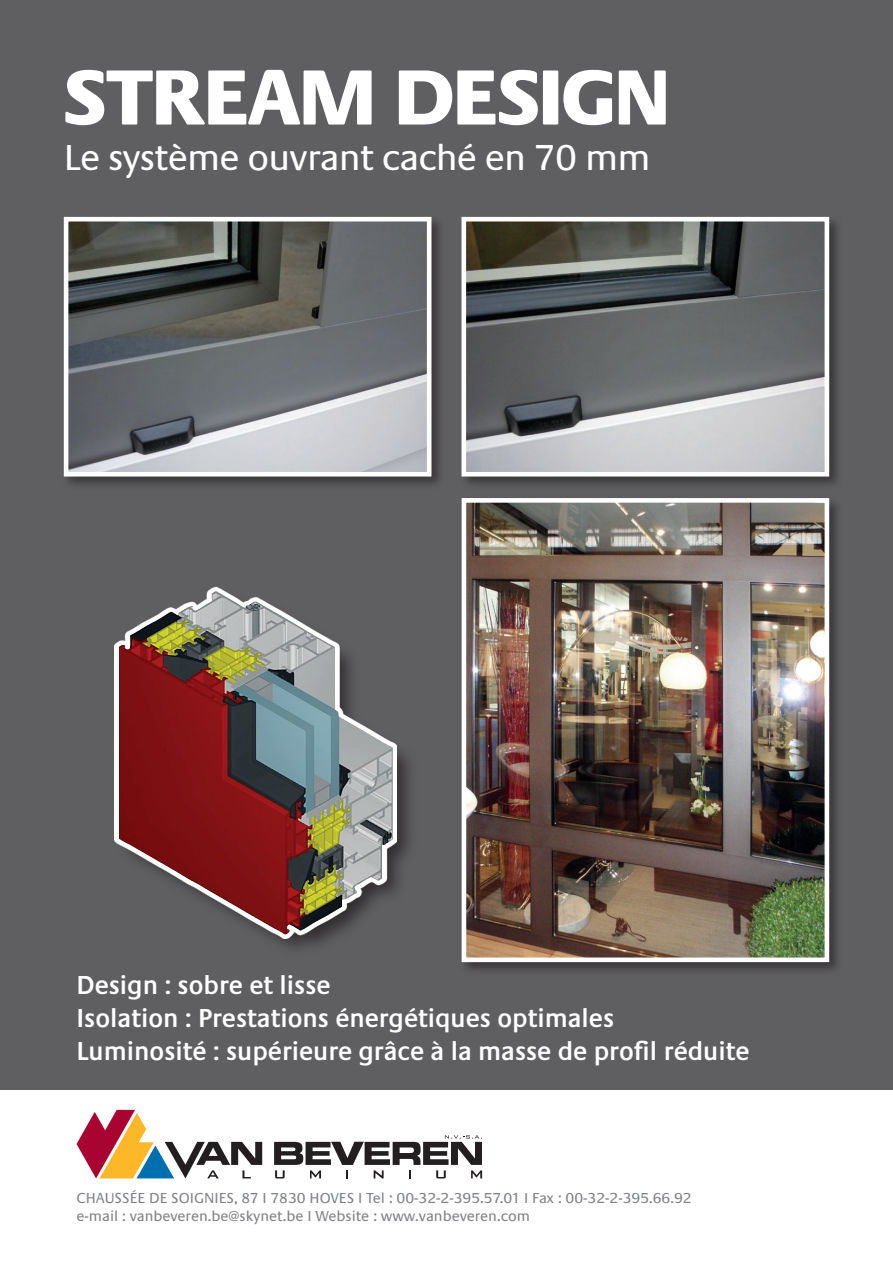
<style>
.page{position:relative;width:893px;height:1263px;background:#fff}
.page>*{position:absolute;margin:0;border:0;box-sizing:border-box;transform-origin:0 0}
.t1{font:800 81px "Praxis";letter-spacing:.005em;color:#fff}
.t2{font:37.5px "Praxis";letter-spacing:-.02em;color:#fff}
.t3{font:600 27px/33px "Praxis";color:#fff;scale:.95 1}
.t4{font:15px/18px "Praxis";color:#808285}
</style>
<div class="page">
<svg style="left:77px;top:1110px;width:185px;height:68px"></svg>
<svg style="left:274px;top:1135px;width:208px;height:43px"></svg>
<div style="left:0;top:0;width:893px;height:1089px;background:#5f5f62"></div>
<div style="left:62px;top:215px;width:383px;height:276px;background:#231f20;opacity:.6"></div>
<img style="left:70px;top:223px;width:355px;height:247px">
<div style="left:64px;top:217px;width:367px;height:259px;border:5px solid #fff"></div>
<div style="left:459px;top:215px;width:384px;height:276px;background:#231f20;opacity:.6"></div>
<img style="left:467px;top:223px;width:356px;height:247px">
<div style="left:461px;top:217px;width:368px;height:259px;border:5px solid #fff"></div>
<div style="left:117px;top:590px;width:302px;height:369px;background:#231f20;opacity:.75"></div>
<svg style="left:115px;top:587px;width:282px;height:352px"></svg>
<img style="left:119px;top:593px;width:274px;height:342px">
<div style="left:459px;top:496px;width:384px;height:480px;background:#231f20;opacity:.6"></div>
<img style="left:468px;top:504px;width:355px;height:452px">
<div style="left:462px;top:498px;width:367px;height:464px;border:5px solid #fff"></div>
<h1 class="t1" style="left:64px;top:53px;width:607px">STREAM DESIGN</h1>
<h2 class="t2" style="left:64px;top:137px;width:588px">Le système ouvrant caché en 70 mm</h2>
<h3 class="t3" style="left:77px;top:968px;width:710px">Design : sobre et lisse<br>Isolation : Prestations énergétiques optimales<br>Luminosité : supérieure grâce à la masse de profil réduite</h3>
<p class="t4" style="left:77px;top:1189px;width:617px">CHAUSSÉE DE SOIGNIES, 87 I 7830 HOVES I Tel : 00-32-2-395.57.01 I Fax : 00-32-2-395.66.92 e-mail : vanbeveren.be@skynet.be I Website : www.vanbeveren.com</p>
</div>
